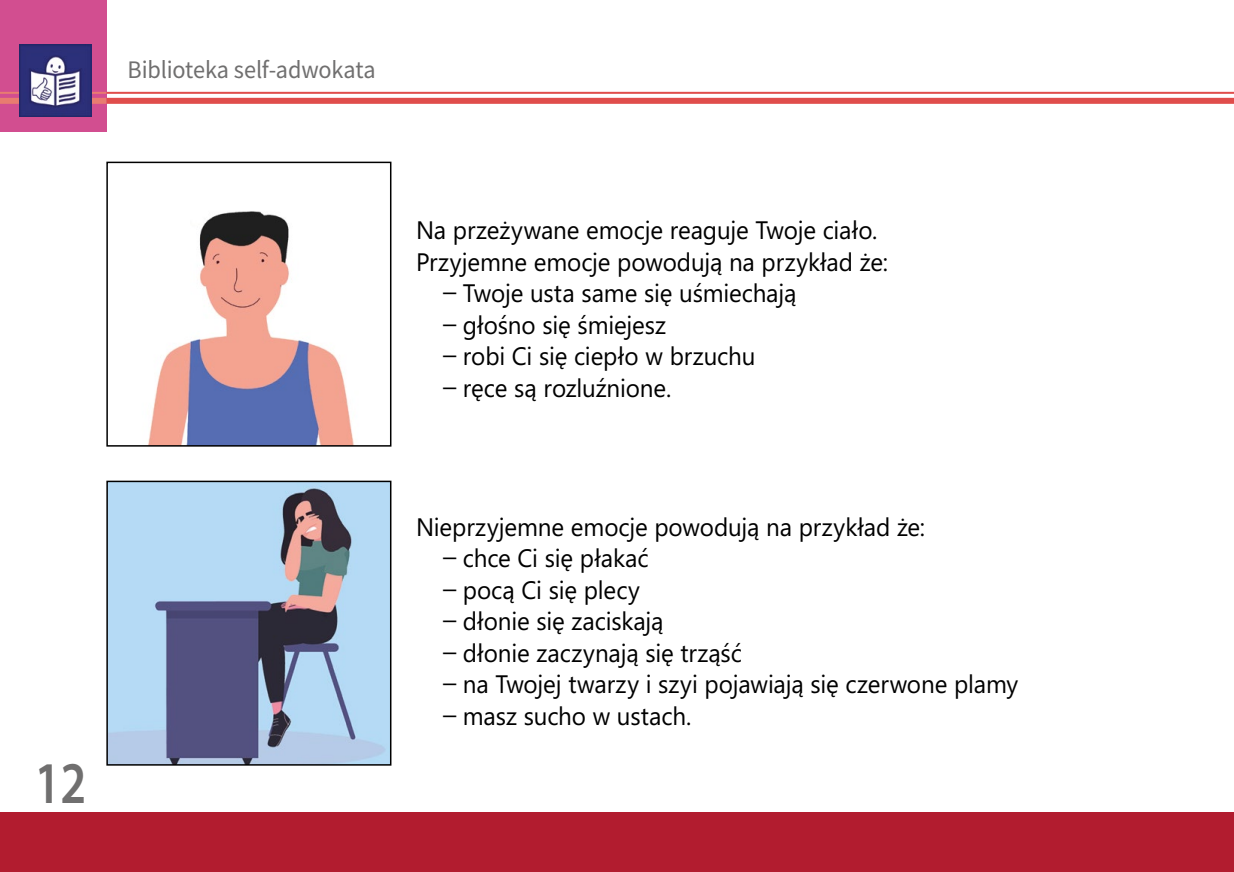
<style>
.page{position:relative;width:1234px;height:872px;background:#fff}
.page>*{position:absolute;margin:0;border:0;box-sizing:border-box;transform-origin:0 0}
.t1{font:59.4px "Myriad Variable Concept";color:#706f6f;scale:.81 1}
.t2{font:25.2px/31.5px "Microsoft Phags Pa";letter-spacing:-.005em;color:#000;scale:.96 1}
.t3{font:25.2px "Source Sans Variable";letter-spacing:-.005em;color:#706f6f;scale:.96 1}
</style>
<div class="page">
<div style="left:0;top:0;width:106px;height:132px;background:#d24e90"></div>
<div style="left:0;top:812px;width:1233px;height:60px;background:#b21c2f"></div>
<hr style="left:106px;top:92px;width:1127px;height:2px;background:#e04d4b">
<div style="left:106px;top:98px;width:1127px;height:6px;background:#e04d4b"></div>
<hr style="left:0;top:92px;width:106px;height:2px;background:#e87c70">
<div style="left:0;top:98px;width:106px;height:6px;background:#e87c70"></div>
<img style="left:19px;top:45px;width:72px;height:72px">
<img style="left:148px;top:211px;width:206px;height:232px">
<div style="left:106px;top:162px;width:285px;height:284px;border:2px solid #000"></div>
<img style="left:109px;top:483px;width:279px;height:279px">
<div style="left:106px;top:480px;width:285px;height:285px;border:2px solid #000"></div>
<p class="t3" style="left:128px;top:55px;width:260px">Biblioteka self-adwokata</p>
<h1 class="t1" style="left:35px;top:748px;width:65px">12</h1>
<p class="t2" style="left:416px;top:213px;width:493px">Na przeżywane emocje reaguje Twoje ciało.<br>Przyjemne emocje powodują na przykład że:</p>
<p class="t2" style="left:441px;top:276px;width:371px">— Twoje usta same się uśmiechają</p>
<p class="t2" style="left:441px;top:308px;width:235px">— głośno się śmiejesz</p>
<p class="t2" style="left:441px;top:339px;width:328px">— robi Ci się ciepło w brzuchu</p>
<p class="t2" style="left:441px;top:371px;width:241px">— ręce są rozluźnione.</p>
<p class="t2" style="left:416px;top:509px;width:531px">Nieprzyjemne emocje powodują na przykład że:</p>
<p class="t2" style="left:441px;top:541px;width:217px">— chce Ci się płakać</p>
<p class="t2" style="left:441px;top:572px;width:208px">— pocą Ci się plecy</p>
<p class="t2" style="left:441px;top:604px;width:233px">— dłonie się zaciskają</p>
<p class="t2" style="left:441px;top:635px;width:314px">— dłonie zaczynają się trząść</p>
<p class="t2" style="left:441px;top:667px;width:602px">— na Twojej twarzy i szyi pojawiają się czerwone plamy</p>
<p class="t2" style="left:441px;top:698px;width:261px">— masz sucho w ustach.</p>
</div>
